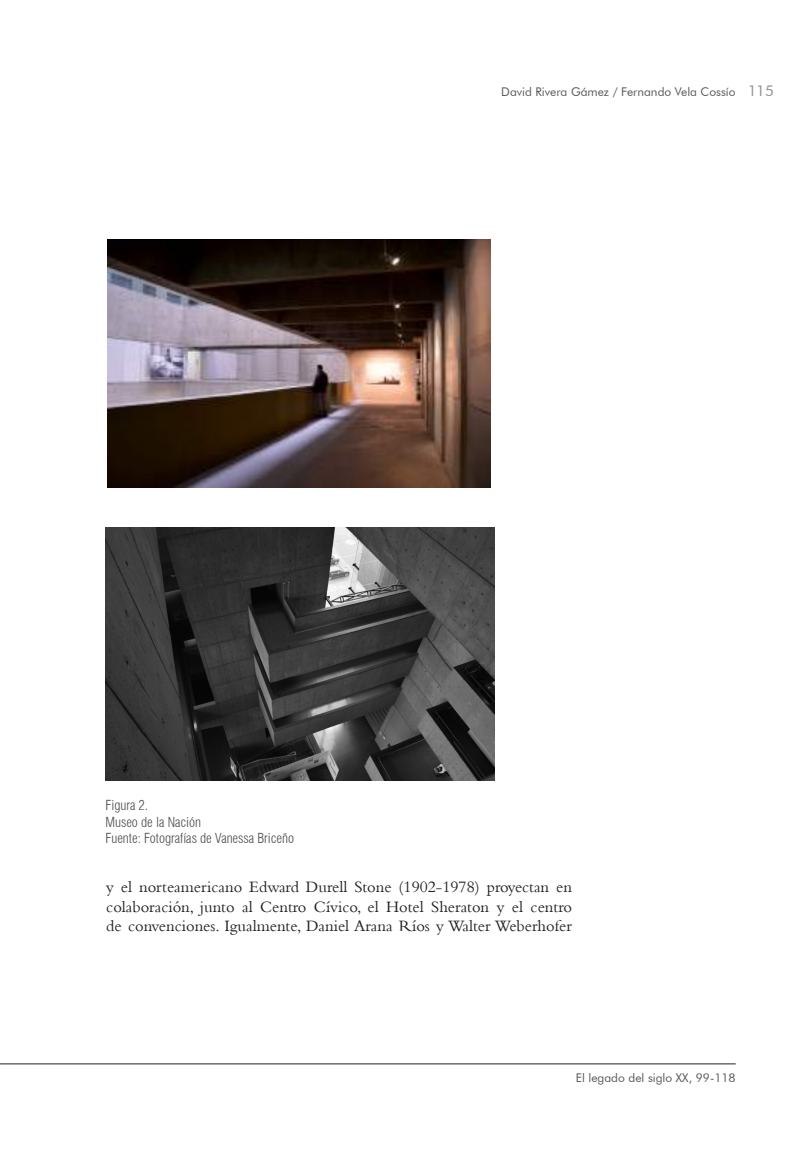
<style>
.page{position:relative;width:808px;height:1149px;background:#fff}
.page>*{position:absolute;margin:0;border:0;box-sizing:border-box;transform-origin:0 0}
.t1{font:16.5px/19.5px "Bembo";color:#241f1f;text-align:justify}
.t2{font:15px "Futura BT";color:#241f1f}
.t3{font:300 condensed 13.5px/16.2px "Swiss 721 BT";color:#4e4b4c}
.t4{font:12px "Futura BT";color:#5a5758}
</style>
<div class="page">
<hr style="left:0;top:1063px;width:736px;height:1px;background:#241f1f">
<img style="left:105px;top:527px;width:390px;height:253px">
<img style="left:107px;top:239px;width:384px;height:248px">
<p class="t4" style="left:501px;top:84px;width:236px">David Rivera Gámez / Fernando Vela Cossío</p>
<p class="t2" style="left:747px;top:81px;width:28px">115</p>
<p class="t3" style="left:105px;top:797px;width:190px">Figura 2.<br>Museo de la Nación<br>Fuente: Fotografías de Vanessa Briceño</p>
<p class="t1" style="left:106px;top:876px;width:467px">y el norteamericano Edward Durell Stone (1902-1978) proyectan en colaboración, junto al Centro Cívico, el Hotel Sheraton y el centro de convenciones. Igualmente, Daniel Arana Ríos y Walter Weberhofer</p>
<p class="t4" style="left:576px;top:1070px;width:161px">El legado del siglo XX, 99-118</p>
</div>
